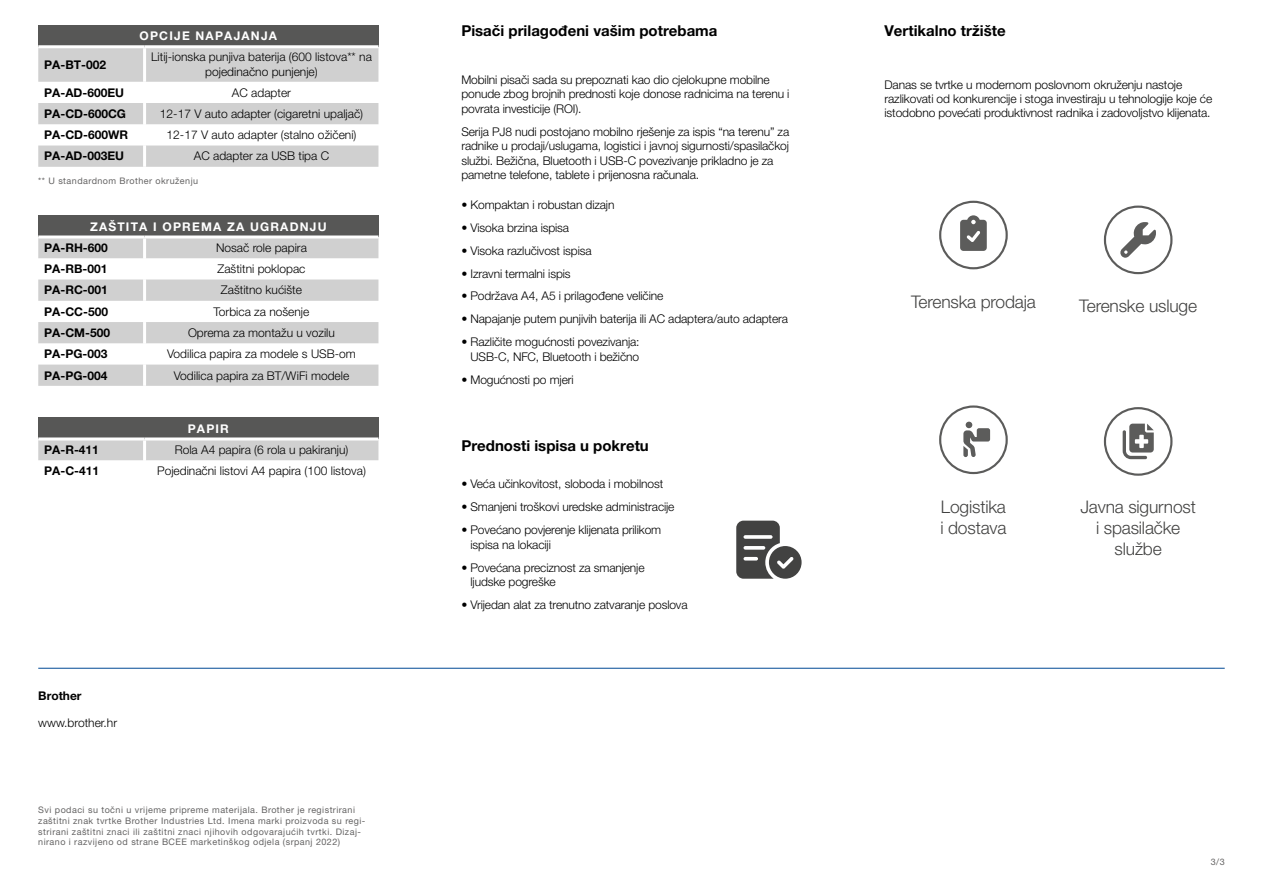
<style>
.page{position:relative;width:1263px;height:893px;background:#fff}
.page>*{position:absolute;margin:0;border:0;box-sizing:border-box;transform-origin:0 0}
.t1{font:300 17.4px/20.9px "Helvetica Neue LT Pro";letter-spacing:-.01em;color:#424241}
.t2{font:700 15px "Helvetica Neue LT Pro";color:#000}
.t3{font:300 12px/14.4px "Helvetica Neue LT Pro";letter-spacing:-.01em;color:#000}
.t4{font:700 12px "Helvetica Neue LT Pro";color:#000}
.t5{font:700 12px "Helvetica Neue LT Pro";letter-spacing:.1em;color:#fff}
.t6{font:9px/10.8px "Helvetica Neue LT Pro";letter-spacing:.05em;color:#646363}
</style>
<div class="page">
<hr style="left:38px;top:668px;width:1187px;height:1px;background:#004994">
<svg style="left:960px;top:215px;width:27px;height:36px"></svg>
<div style="left:939px;top:201px;width:69px;height:68px;border:2px solid #5c5c5b;border-radius:50%"></div>
<svg style="left:1120px;top:222px;width:36px;height:36px"></svg>
<div style="left:1104px;top:206px;width:68px;height:68px;border:2px solid #5c5c5b;border-radius:50%"></div>
<svg style="left:963px;top:422px;width:27px;height:35px"></svg>
<div style="left:939px;top:405px;width:69px;height:69px;border:2px solid #5c5c5b;border-radius:50%"></div>
<svg style="left:1123px;top:424px;width:31px;height:35px"></svg>
<div style="left:1104px;top:407px;width:68px;height:69px;border:2px solid #5c5c5b;border-radius:50%"></div>
<svg style="left:736px;top:521px;width:65px;height:58px"></svg>
<div style="left:38px;top:26px;width:340px;height:21px;background:#575756"></div>
<svg style="left:38px;top:48px;width:340px;height:119px"></svg>
<hr style="left:38px;top:45px;width:107px;height:3px;background:#fff">
<hr style="left:145px;top:45px;width:233px;height:3px;background:#fff">
<hr style="left:143px;top:48px;width:3px;height:34px;background:#fff">
<hr style="left:143px;top:82px;width:3px;height:21px;background:#fff">
<hr style="left:143px;top:103px;width:3px;height:21px;background:#fff">
<hr style="left:143px;top:124px;width:3px;height:22px;background:#fff">
<hr style="left:143px;top:146px;width:3px;height:21px;background:#fff">
<div style="left:38px;top:216px;width:340px;height:21px;background:#575756"></div>
<svg style="left:38px;top:238px;width:340px;height:148px;fill:#d0d0d0"></svg>
<hr style="left:38px;top:235px;width:107px;height:3px;background:#fff">
<hr style="left:145px;top:235px;width:233px;height:3px;background:#fff">
<hr style="left:143px;top:238px;width:3px;height:20px;background:#fff">
<hr style="left:143px;top:258px;width:3px;height:22px;background:#fff">
<hr style="left:143px;top:280px;width:3px;height:21px;background:#fff">
<hr style="left:143px;top:301px;width:3px;height:21px;background:#fff">
<hr style="left:143px;top:322px;width:3px;height:21px;background:#fff">
<hr style="left:143px;top:343px;width:3px;height:22px;background:#fff">
<hr style="left:143px;top:365px;width:3px;height:21px;background:#fff">
<div style="left:38px;top:418px;width:340px;height:21px;background:#575756"></div>
<div style="left:38px;top:440px;width:340px;height:20px;background:#d0d0d0"></div>
<hr style="left:38px;top:437px;width:107px;height:3px;background:#fff">
<hr style="left:145px;top:437px;width:233px;height:3px;background:#fff">
<hr style="left:143px;top:440px;width:3px;height:20px;background:#fff">
<p class="t5" style="left:140px;top:29px;width:139px">OPCIJE NAPAJANJA</p>
<p class="t4" style="left:44px;top:57px;width:63px">PA-BT-002</p>
<p class="t3" style="left:151px;top:50px;width:222px;text-align:center">Litij-ionska punjiva baterija (600 listova** na pojedinačno punjenje)</p>
<p class="t4" style="left:44px;top:85px;width:81px">PA-AD-600EU</p>
<p class="t3" style="left:232px;top:85px;width:61px">AC adapter</p>
<p class="t4" style="left:44px;top:106px;width:83px">PA-CD-600CG</p>
<p class="t3" style="left:160px;top:106px;width:205px">12-17 V auto adapter (cigaretni upaljač)</p>
<p class="t4" style="left:44px;top:127px;width:85px">PA-CD-600WR</p>
<p class="t3" style="left:167px;top:127px;width:191px">12-17 V auto adapter (stalno ožičeni)</p>
<p class="t4" style="left:44px;top:149px;width:81px">PA-AD-003EU</p>
<p class="t3" style="left:194px;top:149px;width:137px">AC adapter za USB tipa C</p>
<p class="t6" style="left:38px;top:175px;width:161px">** U standardnom Brother okruženju</p>
<p class="t5" style="left:90px;top:219px;width:238px">ZAŠTITA I OPREMA ZA UGRADNJU</p>
<p class="t4" style="left:44px;top:240px;width:65px">PA-RH-600</p>
<p class="t3" style="left:216px;top:240px;width:92px">Nosač role papira</p>
<p class="t4" style="left:44px;top:261px;width:65px">PA-RB-001</p>
<p class="t3" style="left:217px;top:261px;width:90px">Zaštitni poklopac</p>
<p class="t4" style="left:44px;top:283px;width:65px">PA-RC-001</p>
<p class="t3" style="left:221px;top:283px;width:83px">Zaštitno kućište</p>
<p class="t4" style="left:44px;top:304px;width:65px">PA-CC-500</p>
<p class="t3" style="left:214px;top:304px;width:97px">Torbica za nošenje</p>
<p class="t4" style="left:44px;top:325px;width:67px">PA-CM-500</p>
<p class="t3" style="left:188px;top:325px;width:148px">Oprema za montažu u vozilu</p>
<p class="t4" style="left:44px;top:347px;width:65px">PA-PG-003</p>
<p class="t3" style="left:167px;top:347px;width:190px">Vodilica papira za modele s USB-om</p>
<p class="t4" style="left:44px;top:368px;width:65px">PA-PG-004</p>
<p class="t3" style="left:174px;top:368px;width:177px">Vodilica papira za BT/WiFi modele</p>
<p class="t5" style="left:188px;top:421px;width:43px">PAPIR</p>
<p class="t4" style="left:44px;top:442px;width:56px">PA-R-411</p>
<p class="t3" style="left:175px;top:442px;width:175px">Rola A4 papira (6 rola u pakiranju)</p>
<p class="t4" style="left:44px;top:463px;width:56px">PA-C-411</p>
<p class="t3" style="left:157px;top:463px;width:210px">Pojedinačni listovi A4 papira (100 listova)</p>
<p class="t4" style="left:38px;top:688px;width:45px">Brother</p>
<p class="t3" style="left:38px;top:715px;width:80px">www.brother.hr</p>
<p class="t6" style="left:38px;top:804px;width:329px">Svi podaci su točni u vrijeme pripreme materijala. Brother je registrirani zaštitni znak tvrtke Brother Industries Ltd. Imena marki proizvoda su regi&shy;strirani zaštitni znaci ili zaštitni znaci njihovih odgovarajućih tvrtki. Dizaj&shy;nirano i razvijeno od strane BCEE marketinškog odjela (srpanj 2022)</p>
<p class="t2" style="left:461px;top:22px;width:258px">Pisači prilagođeni vašim potrebama</p>
<p class="t3" style="left:461px;top:72px;width:329px">Mobilni pisači sada su prepoznati kao dio cjelokupne mobilne ponude zbog brojnih prednosti koje donose radnicima na terenu i povrata investicije (ROI).</p>
<p class="t3" style="left:461px;top:124px;width:329px">Serija PJ8 nudi postojano mobilno rješenje za ispis “na terenu” za radnike u prodaji/uslugama, logistici i javnoj sigurnosti/spasilačkoj službi. Bežična, Bluetooth i USB-C povezivanje prikladno je za pametne telefone, tablete i prijenosna računala.</p>
<p class="t3" style="left:461px;top:197px;width:155px">• Kompaktan i robustan dizajn</p>
<p class="t3" style="left:461px;top:220px;width:109px">• Visoka brzina ispisa</p>
<p class="t3" style="left:461px;top:243px;width:132px">• Visoka razlučivost ispisa</p>
<p class="t3" style="left:461px;top:266px;width:111px">• Izravni termalni ispis</p>
<p class="t3" style="left:461px;top:289px;width:203px">• Podržava A4, A5 i prilagođene veličine</p>
<p class="t3" style="left:461px;top:312px;width:328px">• Napajanje putem punjivih baterija ili AC adaptera/auto adaptera</p>
<p class="t3" style="left:461px;top:335px;width:180px;text-align:right">• Različite mogućnosti povezivanja:<br>USB-C, NFC, Bluetooth i bežično</p>
<p class="t3" style="left:461px;top:372px;width:114px">• Mogućnosti po mjeri</p>
<p class="t2" style="left:461px;top:437px;width:189px">Prednosti ispisa u pokretu</p>
<p class="t3" style="left:461px;top:477px;width:203px">• Veća učinkovitost, sloboda i mobilnost</p>
<p class="t3" style="left:461px;top:500px;width:215px">• Smanjeni troškovi uredske administracije</p>
<p class="t3" style="left:470px;top:522px;width:192px;text-indent:-9px">• Povećano povjerenje klijenata prilikom ispisa na lokaciji</p>
<p class="t3" style="left:470px;top:560px;width:176px;text-indent:-9px">• Povećana preciznost za smanjenje ljudske pogreške</p>
<p class="t3" style="left:461px;top:597px;width:228px">• Vrijedan alat za trenutno zatvaranje poslova</p>
<p class="t2" style="left:884px;top:22px;width:123px">Vertikalno tržište</p>
<p class="t3" style="left:884px;top:77px;width:329px">Danas se tvrtke u modernom poslovnom okruženju nastoje razlikovati od konkurencije i stoga investiraju u tehnologije koje će istodobno povećati produktivnost radnika i zadovoljstvo klijenata.</p>
<h1 class="t1" style="left:911px;top:291px;width:126px">Terenska prodaja</h1>
<h1 class="t1" style="left:1079px;top:295px;width:119px">Terenske usluge</h1>
<h1 class="t1" style="left:940px;top:496px;width:67px">Logistika i dostava</h1>
<h1 class="t1" style="left:1080px;top:496px;width:117px;text-align:center">Javna sigurnost i spasilačke službe</h1>
<p class="t6" style="left:1211px;top:857px;width:15px">3/3</p>
</div>
